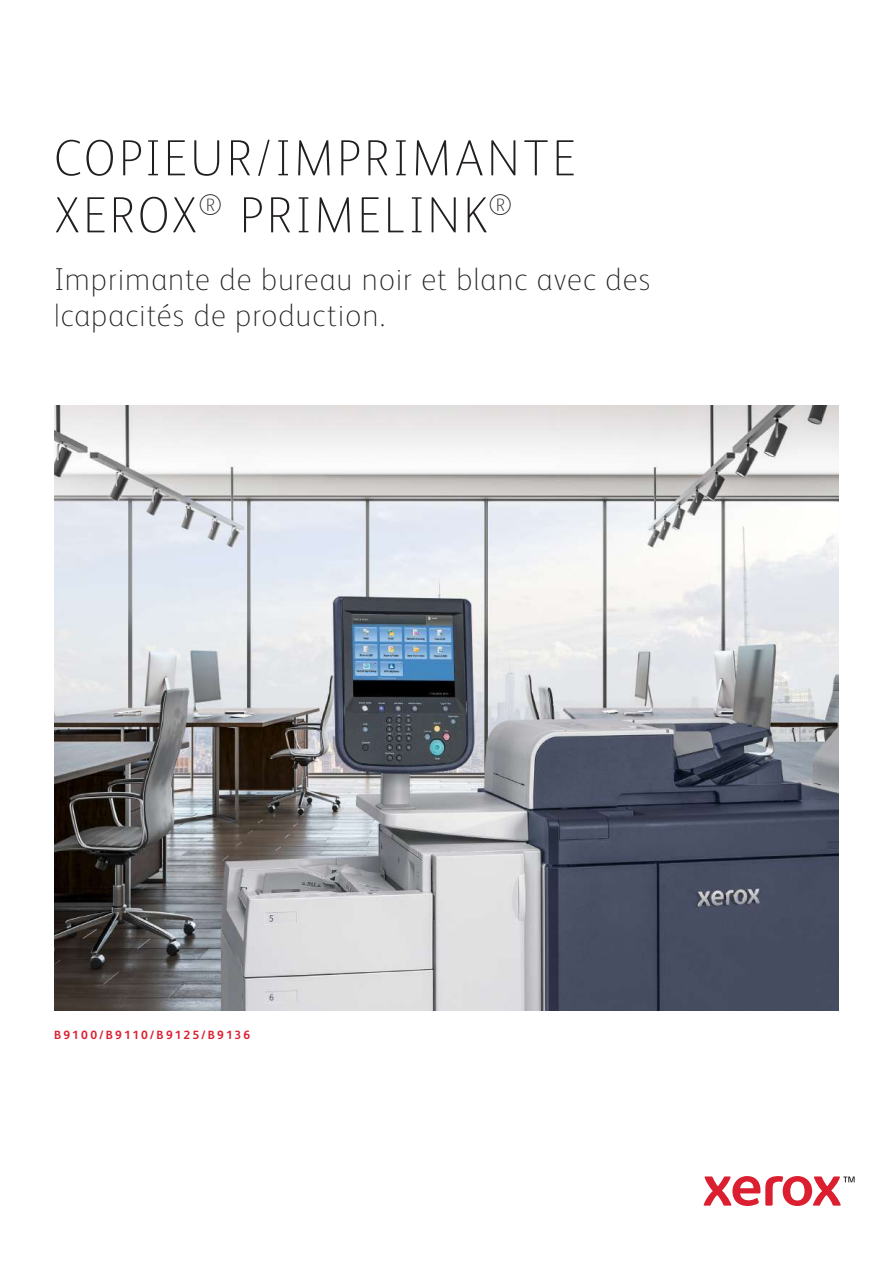
<style>
.page{position:relative;width:893px;height:1263px;background:#fff}
.page>*{position:absolute;margin:0;border:0;box-sizing:border-box;transform-origin:0 0}
.t1{font:100 51px/57px "Xerox Sans";letter-spacing:.055em;color:#231f20}
.t2{font:100 31.65px/36.2px "Xerox Sans";letter-spacing:.03em;color:#231f20}
.t3{font:700 12px "Xerox Sans";letter-spacing:.18em;color:#db1e30}
</style>
<div class="page">
<svg style="left:703px;top:1176px;width:152px;height:30px"></svg>
<img style="left:54px;top:405px;width:785px;height:606px">
<h1 class="t1" style="left:54px;top:127px;width:524px">COPIEUR/IMPRIMANTE<br>XEROX<sup>®</sup> PRIMELINK<sup>®</sup></h1>
<p class="t2" style="left:54px;top:260px;width:598px">Imprimante de bureau noir et blanc avec des |capacités de production.</p>
<p class="t3" style="left:54px;top:1027px;width:198px">B9100/B9110/B9125/B9136</p>
</div>
